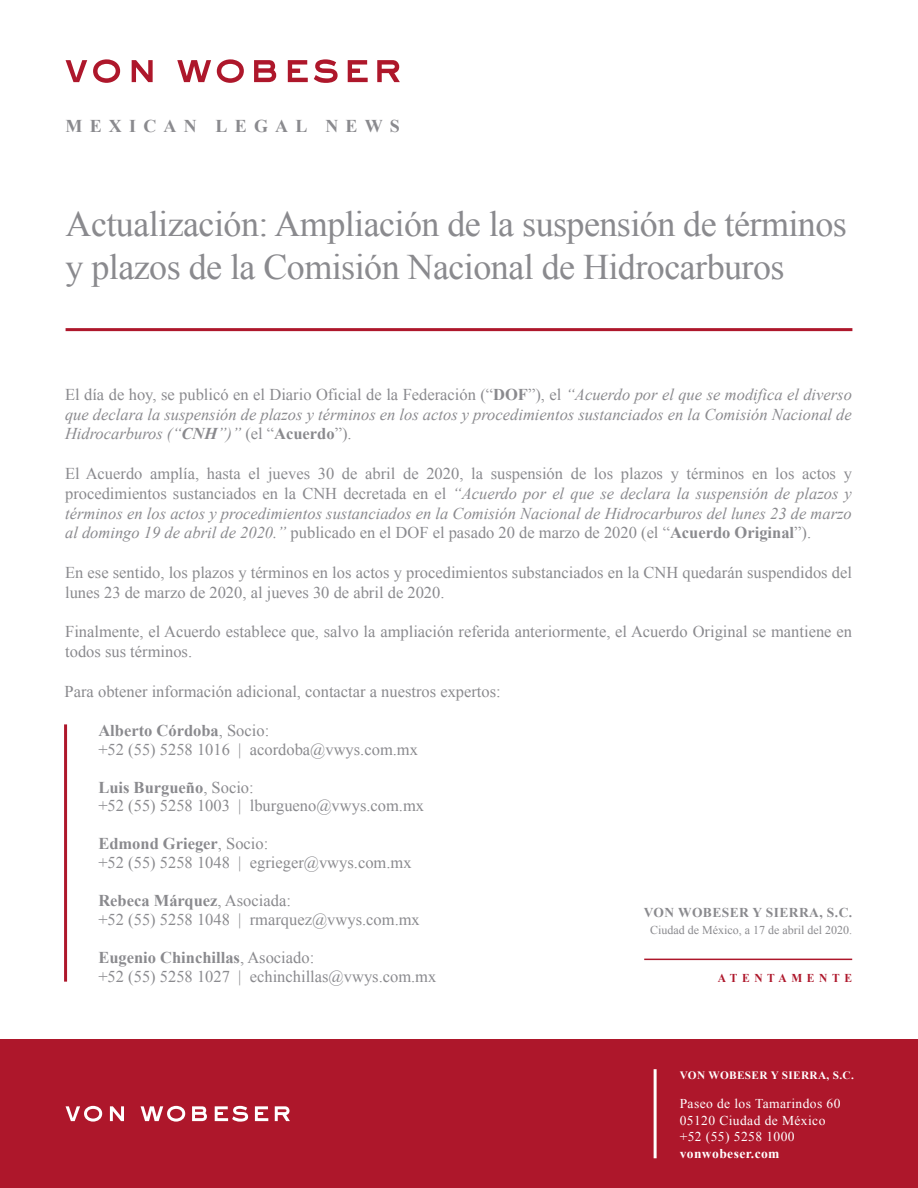
<style>
.page{position:relative;width:918px;height:1188px;background:#fff}
.page>*{position:absolute;margin:0;border:0;box-sizing:border-box;transform-origin:0 0}
.t1{font:36px/43.2px "Times New Roman";letter-spacing:-.015em;color:#8a8a8e}
.t2{font:700 18px "Times New Roman";letter-spacing:.4em;color:#8a8a8e}
.t3{font:16.5px/19.8px "Times New Roman";color:#8a8a8e}
.t4{font:italic 16.5px/19.8px "Times New Roman";color:#8a8a8e;text-align:justify}
.t5{font:13.5px/16.5px "Times New Roman";letter-spacing:.03em;color:#fff}
.t6{font:700 13.5px "Times New Roman";letter-spacing:.03em;color:#8a8a8e}
.t7{font:700 13.5px "Times New Roman";letter-spacing:.03em;color:#fff}
.t8{font:12px "Times New Roman";color:#8a8a8e}
.t9{font:700 12px "Times New Roman";letter-spacing:.4em;color:#ae172b;scale:.96 1}
.t10{font:700 11.25px "Times New Roman";letter-spacing:.03em;color:#fff}
.s1{font-style:normal}
.s2{font-weight:700;font-style:normal}
.s3{font-weight:700}
.s4{font-style:italic}
</style>
<div class="page">
<svg style="left:66px;top:60px;width:21px;height:22px"></svg>
<svg style="left:93px;top:59px;width:27px;height:24px"></svg>
<svg style="left:132px;top:60px;width:21px;height:22px"></svg>
<svg style="left:177px;top:60px;width:34px;height:22px"></svg>
<svg style="left:217px;top:59px;width:27px;height:24px"></svg>
<svg style="left:254px;top:60px;width:22px;height:22px"></svg>
<svg style="left:288px;top:60px;width:20px;height:22px"></svg>
<svg style="left:314px;top:59px;width:24px;height:24px"></svg>
<svg style="left:348px;top:60px;width:20px;height:22px"></svg>
<svg style="left:377px;top:60px;width:23px;height:22px"></svg>
<hr style="left:66px;top:328px;width:786px;height:3px;background:#ae172b">
<hr style="left:64px;top:724px;width:3px;height:258px;background:#ae172b">
<div style="left:0;top:1040px;width:918px;height:148px;background:#ae172b"></div>
<hr style="left:654px;top:1069px;width:3px;height:89px;background:#fff">
<svg style="left:66px;top:1106px;width:36px;height:16px"></svg>
<svg style="left:110px;top:1106px;width:14px;height:15px"></svg>
<svg style="left:141px;top:1106px;width:44px;height:16px"></svg>
<svg style="left:192px;top:1106px;width:15px;height:15px"></svg>
<svg style="left:215px;top:1106px;width:33px;height:16px"></svg>
<svg style="left:255px;top:1106px;width:13px;height:15px"></svg>
<svg style="left:275px;top:1106px;width:15px;height:15px"></svg>
<hr style="left:644px;top:959px;width:208px;height:1px;background:#ae172b">
<p class="t2" style="left:66px;top:113px;width:336px">MEXICAN LEGAL NEWS</p>
<h1 class="t1" style="left:66px;top:201px;width:783px">Actualización: Ampliación de la suspensión de términos y plazos de la Comisión Nacional de Hidrocarburos</h1>
<p class="t4" style="left:65px;top:384px;width:788px"><span class="s1">El día de hoy, se publicó en el Diario Oficial de la Federación (“</span><span class="s2">DOF</span><span class="s1">”), el</span> “Acuerdo por el que se modifica el diverso que declara la suspensión de plazos y términos en los actos y procedimientos sustanciados en la Comisión Nacional de Hidrocarburos (“<span class="s3">CNH</span>”)” <span class="s1">(el “</span><span class="s2">Acuerdo</span><span class="s1">”).</span></p>
<p class="t3" style="left:65px;top:463px;width:788px;text-align:justify">El Acuerdo amplía, hasta el jueves 30 de abril de 2020, la suspensión de los plazos y términos en los actos y procedimientos sustanciados en la CNH decretada en el <span class="s4">“Acuerdo por el que se declara la suspensión de plazos y términos en los actos y procedimientos sustanciados en la Comisión Nacional de Hidrocarburos del lunes 23 de marzo al domingo 19 de abril de 2020.”</span> publicado en el DOF el pasado 20 de marzo de 2020 (el “<span class="s3">Acuerdo Original</span>”).</p>
<p class="t3" style="left:65px;top:562px;width:788px">En ese sentido, los plazos y términos en los actos y procedimientos substanciados en la CNH quedarán suspendidos del lunes 23 de marzo de 2020, al jueves 30 de abril de 2020.</p>
<p class="t3" style="left:65px;top:622px;width:788px">Finalmente, el Acuerdo establece que, salvo la ampliación referida anteriormente, el Acuerdo Original se mantiene en todos sus términos.</p>
<p class="t3" style="left:65px;top:681px;width:438px">Para obtener información adicional, contactar a nuestros expertos:</p>
<p class="t3" style="left:98px;top:721px;width:321px;line-height:18.9px"><span class="s3">Alberto Córdoba</span>, Socio:<br>+52 (55) 5258 1016 | acordoba@vwys.com.mx</p>
<p class="t3" style="left:98px;top:777px;width:327px;line-height:18.9px"><span class="s3">Luis Burgueño</span>, Socio:<br>+52 (55) 5258 1003 | lburgueno@vwys.com.mx</p>
<p class="t3" style="left:98px;top:834px;width:315px;line-height:18.9px"><span class="s3">Edmond Grieger</span>, Socio:<br>+52 (55) 5258 1048 | egrieger@vwys.com.mx</p>
<p class="t3" style="left:98px;top:891px;width:323px;line-height:18.9px"><span class="s3">Rebeca Márquez</span>, Asociada:<br>+52 (55) 5258 1048 | rmarquez@vwys.com.mx</p>
<p class="t3" style="left:98px;top:947px;width:340px;line-height:18.9px"><span class="s3">Eugenio Chinchillas</span>, Asociado:<br>+52 (55) 5258 1027 | echinchillas@vwys.com.mx</p>
<p class="t6" style="left:644px;top:904px;width:210px">VON WOBESER Y SIERRA, S.C.</p>
<p class="t8" style="left:650px;top:922px;width:203px">Ciudad de México, a 17 de abril del 2020.</p>
<p class="t9" style="left:718px;top:969px;width:141px">ATENTAMENTE</p>
<p class="t10" style="left:680px;top:1067px;width:176px">VON WOBESER Y SIERRA, S.C.</p>
<p class="t5" style="left:680px;top:1096px;width:162px">Paseo de los Tamarindos 60<br>05120 Ciudad de México +52 (55) 5258 1000</p>
<p class="t7" style="left:680px;top:1144px;width:101px">vonwobeser.com</p>
</div>
